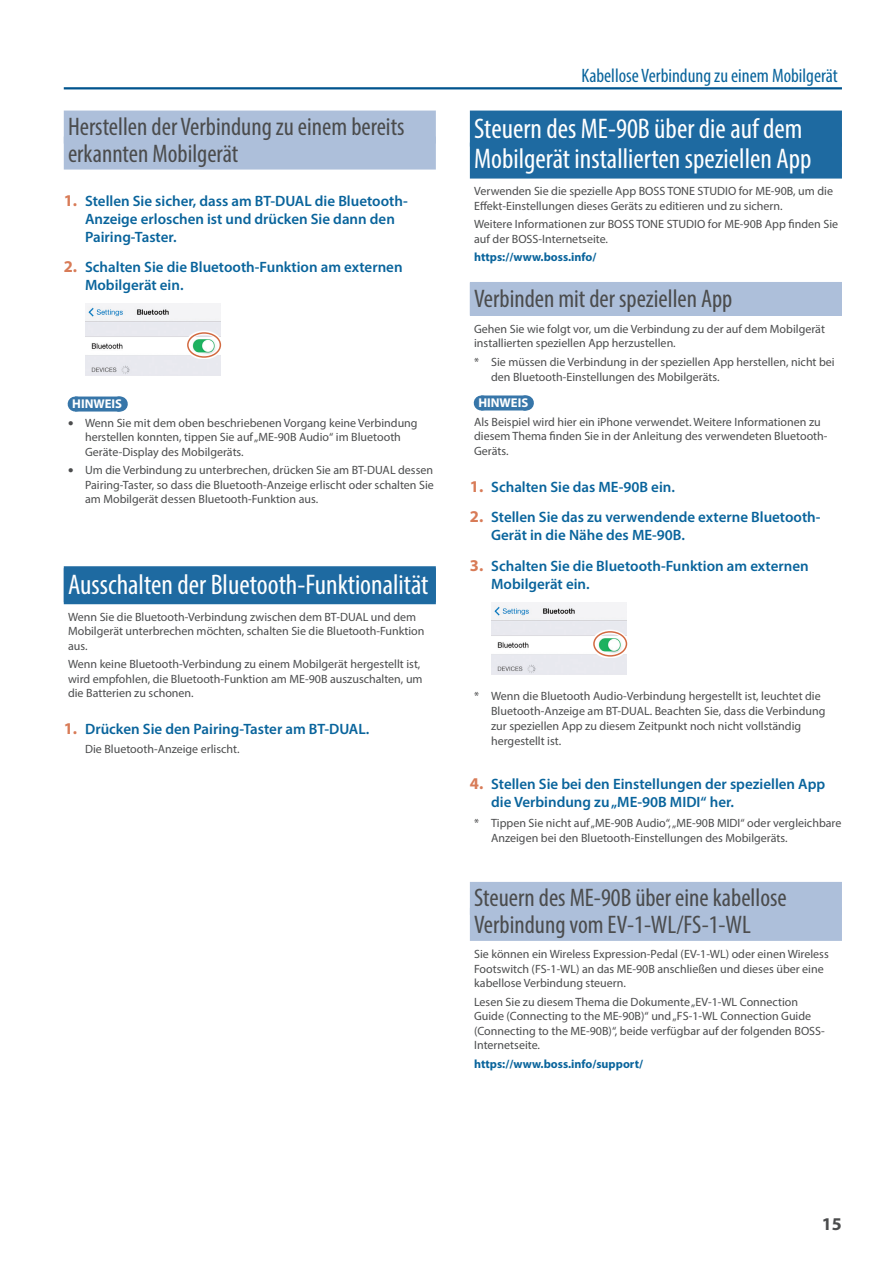
<style>
.page{position:relative;width:893px;height:1263px;background:#fff}
.page>*{position:absolute;margin:0;border:0;box-sizing:border-box;transform-origin:0 0}
.t1{font:condensed 28.5px/30px "Myriad Pro";color:#fff}
.t2{font:condensed 25.5px/27px "Myriad Pro";color:#4b4c4d}
.t3{font:condensed 19.5px "Myriad Pro";color:#09649c}
.t4{font:700 18px "Myriad Pro";color:#4b4c4d}
.t5{font:600 15px/18px "Myriad Pro";color:#09649c}
.t6{font:700 12.75px "Myriad Pro";color:#fff}
.t7{font:12px/14.4px "Myriad Pro";color:#4b4c4d}
.t8{font:700 12px "Myriad Pro";color:#09649c}
.s1{font-weight:700;font-size:16.5px;color:#d87b57}
.s2{font-family:"Roland Owners Manual 01 rev 2"}
</style>
<div class="page">
<hr style="left:64px;top:87px;width:778px;height:2px;background:#00548e">
<div style="left:64px;top:111px;width:372px;height:33px;background:#adbfda"></div>
<div style="left:64px;top:137px;width:372px;height:33px;background:#adbfda"></div>
<div style="left:75px;top:396px;width:44px;height:15px;background:#3776a9"></div>
<svg style="left:97px;top:396px;width:23px;height:15px"></svg>
<div style="left:64px;top:566px;width:372px;height:36px;background:#1e6aa1"></div>
<div style="left:64px;top:568px;width:372px;height:36px;background:#1e6aa1"></div>
<img style="left:85px;top:303px;width:135px;height:73px">
<svg style="left:186px;top:331px;width:36px;height:28px"></svg>
<div style="left:187px;top:332px;width:34px;height:26px;border:2px solid #d26a41;border-radius:50%"></div>
<div style="left:470px;top:111px;width:372px;height:36px;background:#1e6aa1"></div>
<div style="left:470px;top:143px;width:372px;height:36px;background:#1e6aa1"></div>
<div style="left:470px;top:283px;width:372px;height:33px;background:#adbfda"></div>
<div style="left:470px;top:282px;width:372px;height:33px;background:#adbfda"></div>
<div style="left:481px;top:395px;width:44px;height:15px;background:#3776a9"></div>
<svg style="left:503px;top:395px;width:23px;height:15px"></svg>
<div style="left:470px;top:882px;width:372px;height:33px;background:#adbfda"></div>
<div style="left:470px;top:908px;width:372px;height:33px;background:#adbfda"></div>
<img style="left:491px;top:602px;width:135px;height:73px">
<svg style="left:592px;top:630px;width:36px;height:28px"></svg>
<div style="left:593px;top:631px;width:34px;height:26px;border:2px solid #d26a41;border-radius:50%"></div>
<h2 class="t2" style="left:68px;top:113px;width:338px">Herstellen der Verbindung zu einem bereits erkannten Mobilgerät</h2>
<p class="t5" style="left:85px;top:191px;width:324px;text-indent:-21px"><span class="s1">1.</span> Stellen Sie sicher, dass am BT-DUAL die Bluetooth-<br>Anzeige erloschen ist und drücken Sie dann den<br>Pairing-Taster.</p>
<p class="t5" style="left:85px;top:258px;width:319px;text-indent:-21px"><span class="s1">2.</span> Schalten Sie die Bluetooth-Funktion am externen<br>Mobilgerät ein.</p>
<p class="t6" style="left:72px;top:395px;width:51px">HINWEIS</p>
<p class="t7" style="left:85px;top:415px;width:334px;text-indent:-17px"><span class="s2">¹</span> Wenn Sie mit dem oben beschriebenen Vorgang keine Verbindung herstellen konnten, tippen Sie auf „ME-90B Audio“ im Bluetooth<br>Geräte-Display des Mobilgeräts.</p>
<p class="t7" style="left:85px;top:463px;width:350px;text-align:justify;text-indent:-17px"><span class="s2">¹</span> Um die Verbindung zu unterbrechen, drücken Sie am BT-DUAL dessen Pairing-Taster, so dass die Bluetooth-Anzeige erlischt oder schalten Sie am Mobilgerät dessen Bluetooth-Funktion aus.</p>
<h1 class="t1" style="left:68px;top:569px;width:362px">Ausschalten der Bluetooth-Funktionalität</h1>
<p class="t7" style="left:68px;top:609px;width:358px">Wenn Sie die Bluetooth-Verbindung zwischen dem BT-DUAL und dem<br>Mobilgerät unterbrechen möchten, schalten Sie die Bluetooth-Funktion aus.</p>
<p class="t7" style="left:68px;top:657px;width:356px">Wenn keine Bluetooth-Verbindung zu einem Mobilgerät hergestellt ist, wird empfohlen, die Bluetooth-Funktion am ME-90B auszuschalten, um die Batterien zu schonen.</p>
<p class="t5" style="left:64px;top:720px;width:307px"><span class="s1">1.</span> Drücken Sie den Pairing-Taster am BT-DUAL.</p>
<p class="t7" style="left:85px;top:741px;width:156px">Die Bluetooth-Anzeige erlischt.</p>
<h3 class="t3" style="left:581px;top:64px;width:258px">Kabellose Verbindung zu einem Mobilgerät</h3>
<h1 class="t1" style="left:474px;top:113px;width:339px">Steuern des ME-90B über die auf dem<br>Mobilgerät installierten speziellen App</h1>
<p class="t7" style="left:474px;top:184px;width:360px">Verwenden Sie die spezielle App BOSS TONE STUDIO for ME-90B, um die<br>Effekt-Einstellungen dieses Geräts zu editieren und zu sichern.</p>
<p class="t7" style="left:474px;top:217px;width:365px">Weitere Informationen zur BOSS TONE STUDIO for ME-90B App finden Sie auf der BOSS-Internetseite.</p>
<p class="t8" style="left:474px;top:249px;width:124px">https://www.boss.info/</p>
<h2 class="t2" style="left:474px;top:285px;width:260px">Verbinden mit der speziellen App</h2>
<p class="t7" style="left:474px;top:321px;width:352px">Gehen Sie wie folgt vor, um die Verbindung zu der auf dem Mobilgerät installierten speziellen App herzustellen.</p>
<p class="t7" style="left:491px;top:354px;width:345px;line-height:15px;text-indent:-17px">* Sie müssen die Verbindung in der speziellen App herstellen, nicht bei den Bluetooth-Einstellungen des Mobilgeräts.</p>
<p class="t6" style="left:478px;top:394px;width:51px">HINWEIS</p>
<p class="t7" style="left:474px;top:414px;width:355px">Als Beispiel wird hier ein iPhone verwendet. Weitere Informationen zu diesem Thema finden Sie in der Anleitung des verwendeten Bluetooth-<br>Geräts.</p>
<p class="t5" style="left:470px;top:477px;width:207px"><span class="s1">1.</span> Schalten Sie das ME-90B ein.</p>
<p class="t5" style="left:491px;top:508px;width:331px;text-indent:-21px"><span class="s1">2.</span> Stellen Sie das zu verwendende externe Bluetooth-<br>Gerät in die Nähe des ME-90B.</p>
<p class="t5" style="left:491px;top:557px;width:319px;text-indent:-21px"><span class="s1">3.</span> Schalten Sie die Bluetooth-Funktion am externen<br>Mobilgerät ein.</p>
<p class="t7" style="left:491px;top:689px;width:336px;line-height:15px;text-indent:-17px">* Wenn die Bluetooth Audio-Verbindung hergestellt ist, leuchtet die Bluetooth-Anzeige am BT-DUAL. Beachten Sie, dass die Verbindung zur speziellen App zu diesem Zeitpunkt noch nicht vollständig hergestellt ist.</p>
<p class="t5" style="left:491px;top:775px;width:336px;text-indent:-21px"><span class="s1">4.</span> Stellen Sie bei den Einstellungen der speziellen App die Verbindung zu „ME-90B MIDI“ her.</p>
<p class="t7" style="left:491px;top:815px;width:352px;line-height:15px;text-indent:-17px">* Tippen Sie nicht auf „ME-90B Audio“, „ME-90B MIDI“ oder vergleichbare<br>Anzeigen bei den Bluetooth-Einstellungen des Mobilgeräts.</p>
<h2 class="t2" style="left:474px;top:884px;width:314px">Steuern des ME-90B über eine kabellose<br>Verbindung vom EV-1-WL/FS-1-WL</h2>
<p class="t7" style="left:474px;top:947px;width:356px">Sie können ein Wireless Expression-Pedal (EV-1-WL) oder einen Wireless<br>Footswitch (FS-1-WL) an das ME-90B anschließen und dieses über eine kabellose Verbindung steuern.</p>
<p class="t7" style="left:474px;top:994px;width:352px">Lesen Sie zu diesem Thema die Dokumente „EV-1-WL Connection Guide (Connecting to the ME-90B)“ und „FS-1-WL Connection Guide (Connecting to the ME-90B)“, beide verfügbar auf der folgenden BOSS-Internetseite.</p>
<p class="t8" style="left:474px;top:1056px;width:170px">https://www.boss.info/support/</p>
<h3 class="t4" style="left:822px;top:1212px;width:21px">15</h3>
</div>
